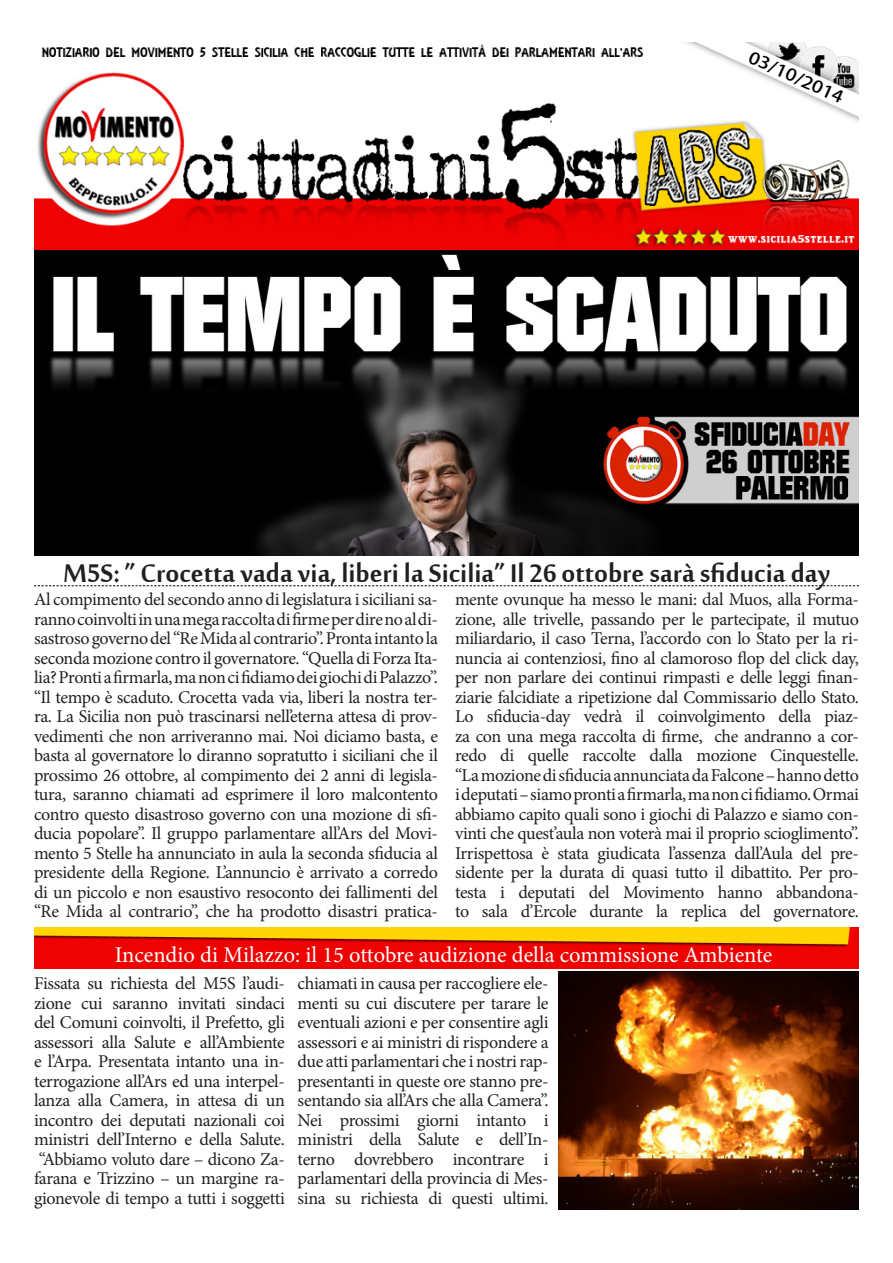
<style>
.page{position:relative;width:893px;height:1263px;background:#fff}
.page>*{position:absolute;margin:0;border:0;box-sizing:border-box;transform-origin:0 0}
.t1{font:39px "Mool Boran";color:#231f20}
.t2{font:22.5px "Minion Pro";color:#fff}
.t3{font:18px/19.5px "Minion Pro";letter-spacing:-.02em;color:#231f20;text-align:justify}
.t4{font:16.5px "Adobe Heiti Std";color:#000;scale:1.18 1}
</style>
<div class="page">
<img style="left:34px;top:43px;width:825px;height:513px">
<img style="left:34px;top:927px;width:825px;height:41px">
<img style="left:558px;top:971px;width:301px;height:239px">
<svg style="left:34px;top:585px;width:825px;height:1px"></svg>
<p class="t4" style="left:754px;top:47px;width:88px;rotate:24deg">03/10/2014</p>
<p class="t1" style="left:63px;top:546px;width:768px">M5S: ” Crocetta vada via, liberi la Sicilia” Il 26 ottobre sarà sfiducia day</p>
<p class="t3" style="left:34px;top:590px;width:405px">Al compimento del secondo anno di legislatura i siciliani sa&shy;ranno coinvolti in una mega raccolta di firme per dire no al di&shy;sastroso governo del “Re Mida al contrario”. Pronta intanto la seconda mozione contro il governatore. “Quella di Forza Ita&shy;lia? Pronti a firmarla, ma non ci fidiamo dei giochi di Palazzo”.</p>
<p class="t3" style="left:34px;top:687px;width:405px">“Il tempo è scaduto. Crocetta vada via, liberi la nostra ter&shy;ra. La Sicilia non può trascinarsi nell’eterna attesa di prov&shy;vedimenti che non arriveranno mai. Noi diciamo basta, e basta al governatore lo diranno sopratutto i siciliani che il prossimo 26 ottobre, al compimento dei 2 anni di legisla&shy;tura, saranno chiamati ad esprimere il loro malcontento contro questo disastroso governo con una mozione di sfi&shy;ducia popolare”. Il gruppo parlamentare all’Ars del Movi&shy;mento 5 Stelle ha annunciato in aula la seconda sfiducia al presidente della Regione. L’annuncio è arrivato a corredo di un piccolo e non esaustivo resoconto dei fallimenti del “Re Mida al contrario”, che ha prodotto disastri pratica-</p>
<p class="t3" style="left:455px;top:590px;width:405px">mente ovunque ha messo le mani: dal Muos, alla Forma&shy;zione, alle trivelle, passando per le partecipate, il mutuo miliardario, il caso Terna, l’accordo con lo Stato per la ri&shy;nuncia ai contenziosi, fino al clamoroso flop del click day, per non parlare dei continui rimpasti e delle leggi finan&shy;ziarie falcidiate a ripetizione dal Commissario dello Stato.</p>
<p class="t3" style="left:455px;top:707px;width:405px">Lo sfiducia-day vedrà il coinvolgimento della piaz&shy;za con una mega raccolta di firme, che andranno a cor&shy;redo di quelle raccolte dalla mozione Cinquestelle.</p>
<p class="t3" style="left:455px;top:765px;width:405px">“La mozione di sfiducia annunciata da Falcone – hanno detto i deputati – siamo pronti a firmarla, ma non ci fidiamo. Ormai abbiamo capito quali sono i giochi di Palazzo e siamo con&shy;vinti che quest’aula non voterà mai il proprio scioglimento”.</p>
<p class="t3" style="left:455px;top:843px;width:405px">Irrispettosa è stata giudicata l’assenza dall’Aula del pre&shy;sidente per la durata di quasi tutto il dibattito. Per pro&shy;testa i deputati del Movimento hanno abbandona&shy;to sala d’Ercole durante la replica del governatore.</p>
<p class="t2" style="left:115px;top:939px;width:659px">Incendio di Milazzo: il 15 ottobre audizione della commissione Ambiente</p>
<p class="t3" style="left:34px;top:974px;width:252px">Fissata su richiesta del M5S l’audi&shy;zione cui saranno invitati sindaci del Comuni coinvolti, il Prefetto, gli assessori alla Salute e all’Ambiente e l’Arpa. Presentata intanto una in&shy;terrogazione all’Ars ed una interpel&shy;lanza alla Camera, in attesa di un incontro dei deputati nazionali coi ministri dell’Interno e della Salute.</p>
<p class="t3" style="left:34px;top:1149px;width:252px">“Abbiamo voluto dare – dicono Za&shy;farana e Trizzino – un margine ra&shy;gionevole di tempo a tutti i soggetti</p>
<p class="t3" style="left:298px;top:974px;width:252px">chiamati in causa per raccogliere ele&shy;menti su cui discutere per tarare le eventuali azioni e per consentire agli assessori e ai ministri di rispondere a due atti parlamentari che i nostri rap&shy;presentanti in queste ore stanno pre&shy;sentando sia all’Ars che alla Camera”.</p>
<p class="t3" style="left:298px;top:1110px;width:252px">Nei prossimi giorni intanto i ministri della Salute e dell’In&shy;terno dovrebbero incontrare i parlamentari della provincia di Mes&shy;sina su richiesta di questi ultimi.</p>
</div>
